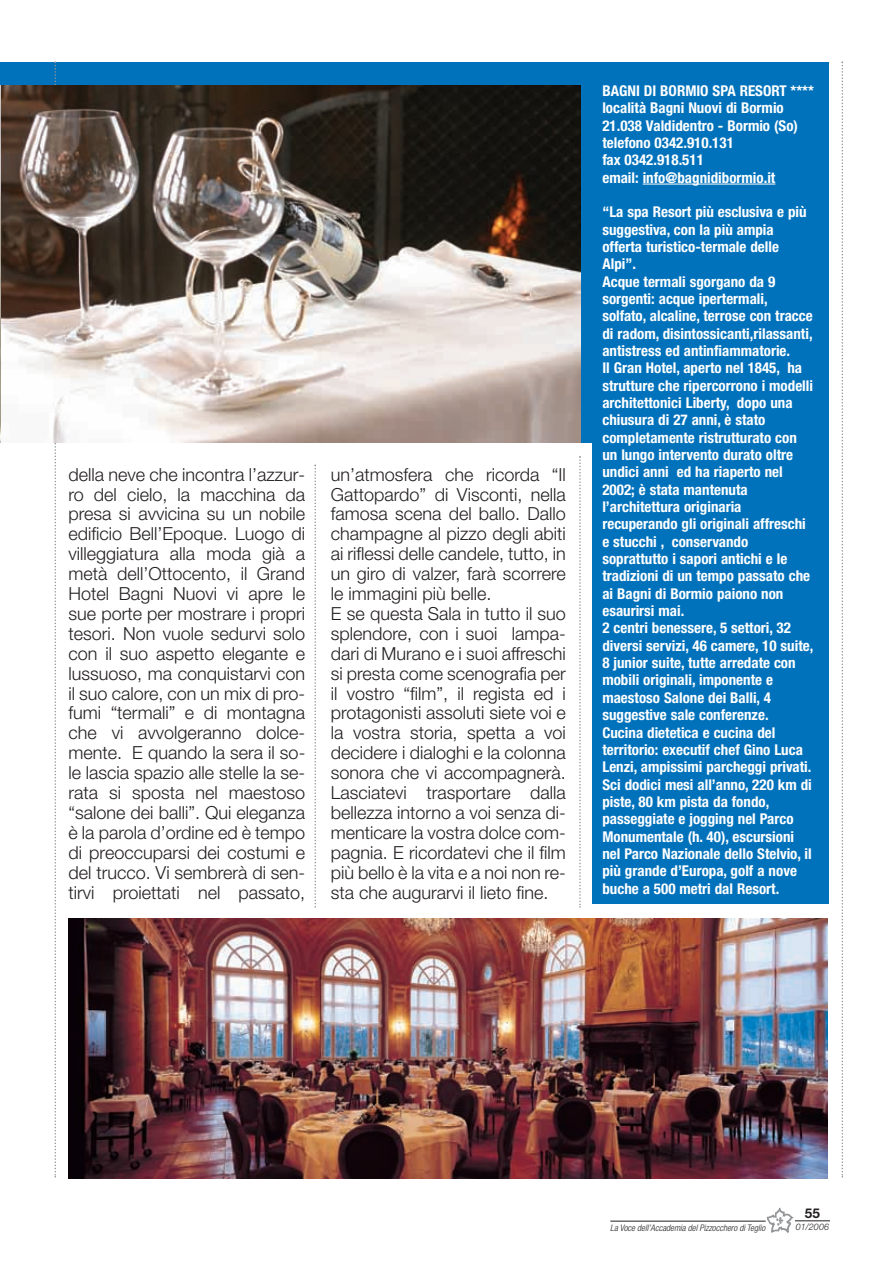
<style>
.page{position:relative;width:893px;height:1262px;background:#fff}
.page>*{position:absolute;margin:0;border:0;box-sizing:border-box;transform-origin:0 0}
.t1{font:300 18px/20px "Helvetica Neue";color:#231f20;text-align:justify}
.t2{font:700 condensed 14.85px/17.4px "Helvetica Neue";color:#fff}
.t3{font:700 13.5px "Helvetica Neue";color:#231f20}
.t4{font:italic 300 condensed 9px "Helvetica Neue";color:#231f20}
.t5{font:italic 300 9px "Helvetica Neue";color:#231f20}
</style>
<div class="page">
<div style="left:0;top:62px;width:734px;height:380px;background:#0072bc"></div>
<svg style="left:841px;top:62px;width:2px;height:1115px"></svg>
<svg style="left:55px;top:62px;width:1px;height:1115px"></svg>
<svg style="left:314px;top:464px;width:2px;height:443px"></svg>
<svg style="left:579px;top:456px;width:1px;height:451px"></svg>
<hr style="left:795px;top:1220px;width:35px;height:1px;background:#231f20">
<img style="left:766px;top:1207px;width:28px;height:26px">
<hr style="left:610px;top:1220px;width:155px;height:1px;background:#231f20">
<img style="left:0;top:85px;width:580px;height:357px">
<div style="left:592px;top:62px;width:237px;height:841px;background:#0072bc"></div>
<hr style="left:642px;top:184px;width:133px;height:1px;background:#fff">
<img style="left:68px;top:919px;width:759px;height:259px">
<p class="t1" style="left:68px;top:466px;width:238px">della neve che incontra l’azzur&shy;ro del cielo, la macchina da presa si avvicina su un nobile edificio Bell’Epoque. Luogo di villeggiatura alla moda già a metà dell’Ottocento, il Grand Hotel Bagni Nuovi vi apre le sue porte per mostrare i propri tesori. Non vuole sedurvi solo con il suo aspetto elegante e lussuoso, ma conquistarvi con il suo calore, con un mix di pro&shy;fumi “termali” e di montagna che vi avvolgeranno dolce&shy;mente. E quando la sera il so&shy;le lascia spazio alle stelle la se&shy;rata si sposta nel maestoso “salone dei balli”. Qui eleganza è la parola d’ordine ed è tempo di preoccuparsi dei costumi e del trucco. Vi sembrerà di sen&shy;tirvi proiettati nel passato,</p>
<p class="t1" style="left:331px;top:466px;width:237px;text-align:left">un’atmosfera che ricorda “Il<br>Gattopardo” di Visconti, nella famosa scena del ballo. Dallo champagne al pizzo degli abiti ai riflessi delle candele, tutto, in un giro di valzer, farà scorrere le immagini più belle.<br>E se questa Sala in tutto il suo splendore, con i suoi lampa&shy;dari di Murano e i suoi affreschi si presta come scenografia per il vostro “film”, il regista ed i protagonisti assoluti siete voi e la vostra storia, spetta a voi decidere i dialoghi e la colonna sonora che vi accompagnerà.<br>Lasciatevi trasportare dalla bellezza intorno a voi senza di&shy;menticare la vostra dolce com&shy;pagnia. E ricordatevi che il film più bello è la vita e a noi non re&shy;sta che augurarvi il lieto fine.</p>
<p class="t2" style="left:602px;top:83px;width:213px">BAGNI DI BORMIO SPA RESORT **** località Bagni Nuovi di Bormio<br>21.038 Valdidentro - Bormio (So) telefono 0342.910.131<br>fax 0342.918.511<br>email: info@bagnidibormio.it</p>
<p class="t2" style="left:602px;top:204px;width:212px">“La spa Resort più esclusiva e più suggestiva, con la più ampia offerta turistico-termale delle<br>Alpi”.<br>Acque termali sgorgano da 9 sorgenti: acque ipertermali, solfato, alcaline, terrose con tracce di radom, disintossicanti,rilassanti, antistress ed antinfiammatorie.<br>Il Gran Hotel, aperto nel 1845, ha strutture che ripercorrono i modelli architettonici Liberty, dopo una chiusura di 27 anni, è stato completamente ristrutturato con un lungo intervento durato oltre undici anni ed ha riaperto nel<br>2002; è stata mantenuta l’architettura originaria recuperando gli originali affreschi e stucchi , conservando soprattutto i sapori antichi e le tradizioni di un tempo passato che ai Bagni di Bormio paiono non esaurirsi mai.<br>2 centri benessere, 5 settori, 32 diversi servizi, 46 camere, 10 suite,<br>8 junior suite, tutte arredate con mobili originali, imponente e maestoso Salone dei Balli, 4 suggestive sale conferenze.<br>Cucina dietetica e cucina del territorio: executif chef Gino Luca<br>Lenzi, ampissimi parcheggi privati.<br>Sci dodici mesi all’anno, 220 km di piste, 80 km pista da fondo, passeggiate e jogging nel Parco<br>Monumentale (h. 40), escursioni nel Parco Nazionale dello Stelvio, il più grande d’Europa, golf a nove buche a 500 metri dal Resort.</p>
<p class="t3" style="left:805px;top:1208px;width:17px">55</p>
<p class="t4" style="left:610px;top:1224px;width:156px">La Voce dell’Accademia del Pizzocchero di Teglio</p>
<p class="t5" style="left:796px;top:1223px;width:35px">01/2006</p>
</div>
